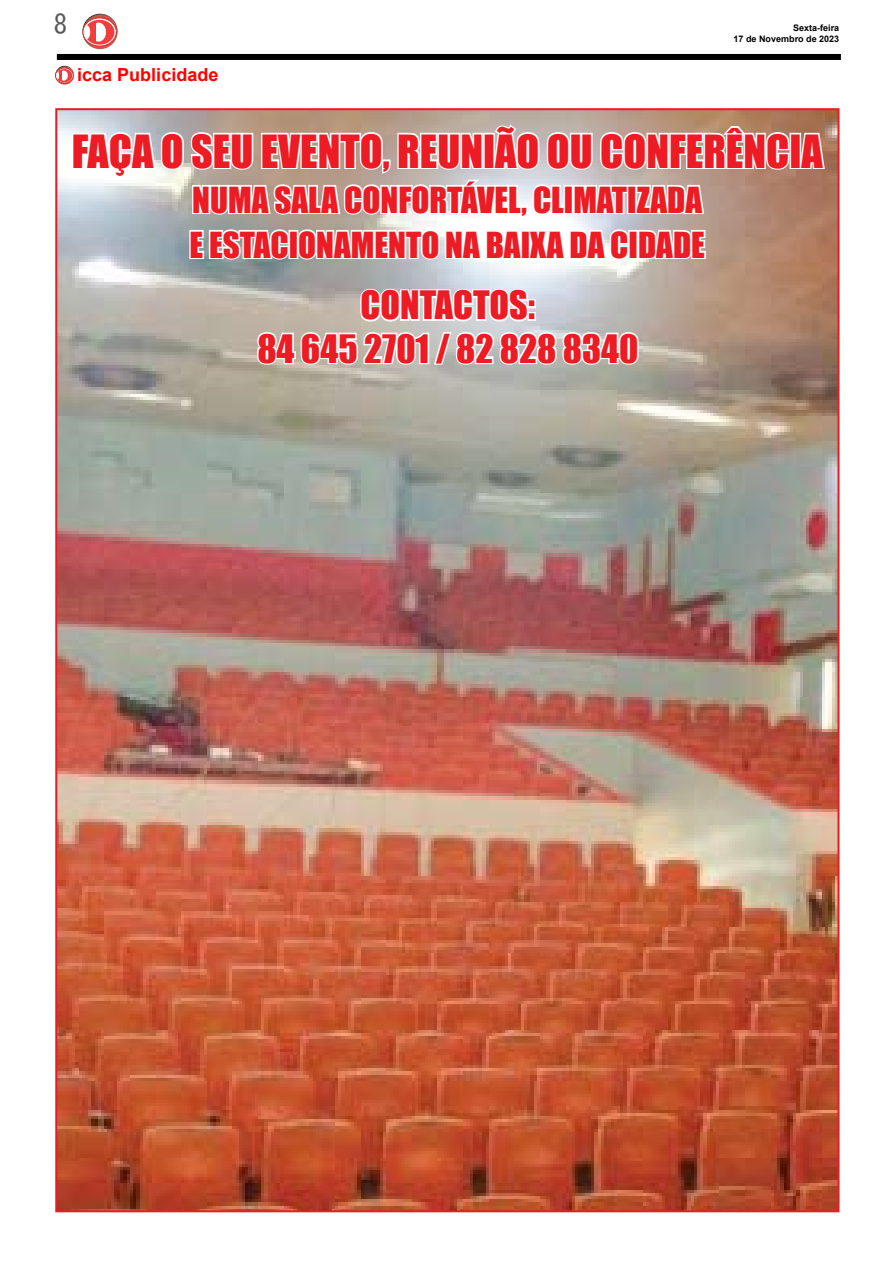
<style>
.page{position:relative;width:893px;height:1263px;background:#fff}
.page>*{position:absolute;margin:0;border:0;box-sizing:border-box;transform-origin:0 0}
.t1{font:42px "Impact";color:#ed1c24}
.t2{font:36px/43.2px "Impact";color:#ed1c24;text-align:center}
.t3{font:33px/45px "Impact";color:#ed1c24}
.t4{font:27px "MS Gothic";color:#58595b}
.t5{font:700 18px "Arial";color:#fe0000}
.t6{font:700 9px/10.8px "Arial";color:#000;text-align:right}
</style>
<div class="page">
<div style="left:57px;top:54px;width:784px;height:6px;background:#000"></div>
<svg style="left:82px;top:14px;width:36px;height:35px"></svg>
<svg style="left:83px;top:18px;width:33px;height:28px"></svg>
<div style="left:83px;top:18px;width:33px;height:28px;border:1px solid #d9322f;border-radius:50%"></div>
<svg style="left:85px;top:20px;width:29px;height:25px"></svg>
<div style="left:84px;top:26px;width:6px;height:13px;background:#fff;border-radius:50%"></div>
<div style="left:91px;top:23px;width:15px;height:19px;background:#fff;border-radius:50%"></div>
<hr style="left:91px;top:22px;width:4px;height:20px;background:#ef3e3d">
<svg style="left:55px;top:66px;width:19px;height:19px"></svg>
<div style="left:55px;top:68px;width:18px;height:15px;border:1px solid #d9322f;border-radius:50%"></div>
<svg style="left:56px;top:69px;width:16px;height:13px"></svg>
<div style="left:60px;top:71px;width:8px;height:10px;background:#fff;border-radius:50%"></div>
<svg style="left:56px;top:70px;width:6px;height:11px"></svg>
<img style="left:58px;top:111px;width:778px;height:1098px">
<div style="left:789px;top:133px;width:12px;height:36px;border:3px solid #fff"></div>
<svg style="left:798px;top:114px;width:28px;height:56px"></svg>
<svg style="left:70px;top:114px;width:721px;height:253px"></svg>
<p class="t4" style="left:54px;top:11px;width:15px">8</p>
<p class="t6" style="left:734px;top:23px;width:107px">Sexta-feira<br>17 de Novembro de 2023</p>
<p class="t5" style="left:77px;top:63px;width:143px">icca Publicidade</p>
<p class="t1" style="left:72px;top:118px;width:753px">FAÇA O SEU EVENTO, REUNIÃO OU CONFERÊNCIA</p>
<p class="t3" style="left:189px;top:176px;width:517px">NUMA SALA CONFORTÁVEL, CLIMATIZADA<br>E ESTACIONAMENTO NA BAIXA DA CIDADE</p>
<p class="t2" style="left:257px;top:283px;width:383px">CONTACTOS:<br>84 645 2701 / 82 828 8340</p>
</div>
